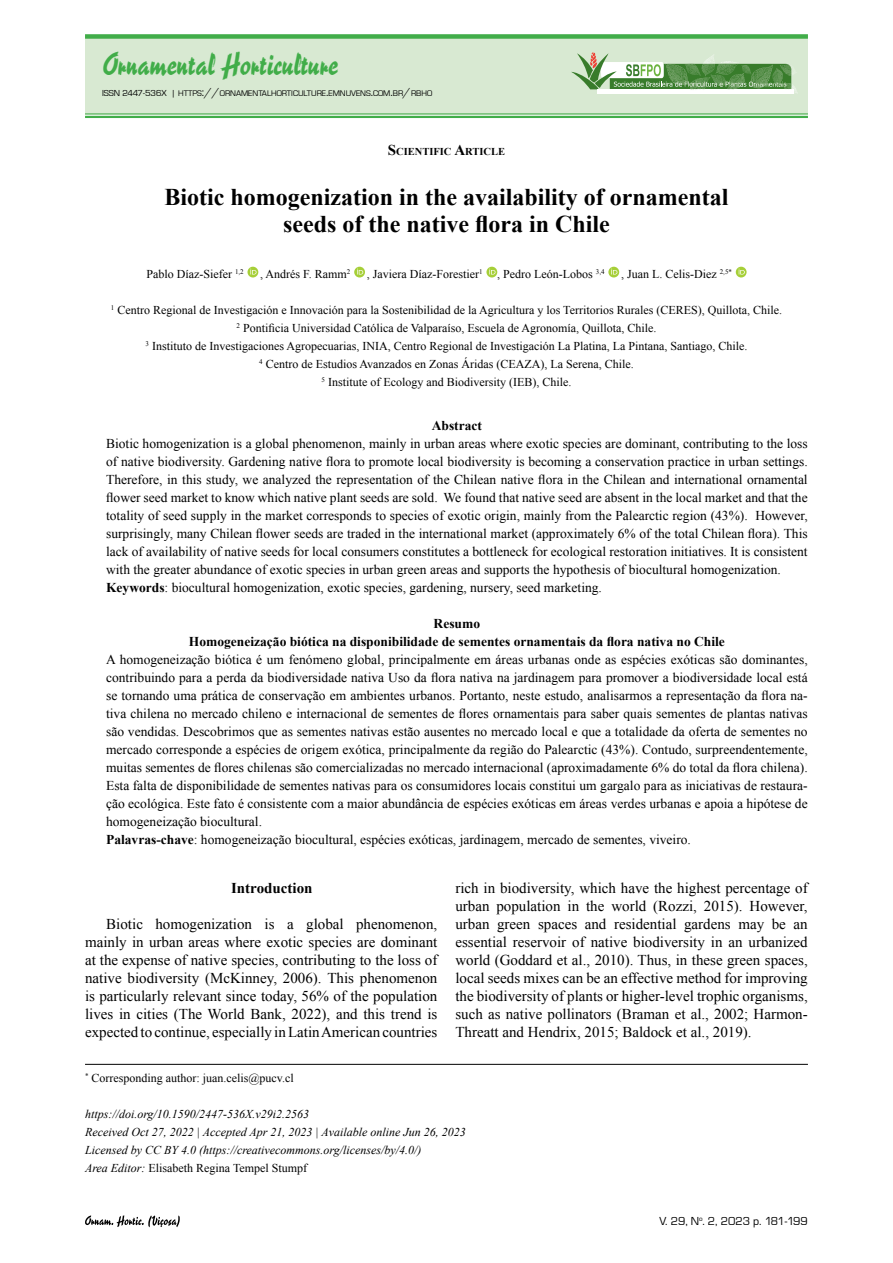
<style>
.page{position:relative;width:893px;height:1263px;background:#fff}
.page>*{position:absolute;margin:0;border:0;box-sizing:border-box;transform-origin:0 0}
.t1{font:29.25px "Reporter Two";color:#41ad49}
.t2{font:700 24px/27px "Times New Roman";color:#000;text-align:center}
.t3{font:15px/18px "Times New Roman";color:#000;text-align:justify}
.t4{font:700 15px "Times New Roman";color:#000}
.t5{font:13.5px/18px "Times New Roman";color:#000}
.t6{font:700 13.5px/18px "Times New Roman";color:#000;text-align:center}
.t7{font:12px/18px "Times New Roman";color:#000;text-align:center}
.t8{font:italic 12px/18px "Times New Roman";color:#000}
.t9{font:12px "Eurostar";color:#000}
.t10{font:700 10.5px "Times New Roman";color:#000}
.t11{font:8.4px "Eurostar";color:#000}
.s1{font-size:9px}
.s2{font-size:12px}
.s3{font-size:15px}
.s4{font-weight:700}
.s5{font-style:normal}
</style>
<div class="page">
<svg style="left:85px;top:1215px;width:95px;height:12px"></svg>
<hr style="left:85px;top:1064px;width:723px;height:1px;background:#000">
<div style="left:85px;top:36px;width:723px;height:78px;background:#d8e9d2"></div>
<div style="left:85px;top:34px;width:723px;height:5px;background:#41ad49"></div>
<hr style="left:85px;top:114px;width:723px;height:1px;background:#41ad49">
<hr style="left:85px;top:116px;width:723px;height:2px;background:#41ad49">
<div style="left:598px;top:89px;width:196px;height:5px;background:#fff"></div>
<svg style="left:571px;top:52px;width:226px;height:39px"></svg>
<img style="left:669px;top:68px;width:14px;height:5px">
<img style="left:755px;top:68px;width:23px;height:4px">
<svg style="left:247px;top:267px;width:11px;height:10px"></svg>
<svg style="left:250px;top:269px;width:7px;height:5px"></svg>
<svg style="left:354px;top:267px;width:11px;height:10px"></svg>
<svg style="left:357px;top:269px;width:6px;height:5px"></svg>
<svg style="left:486px;top:267px;width:11px;height:10px"></svg>
<svg style="left:489px;top:269px;width:6px;height:5px"></svg>
<svg style="left:608px;top:267px;width:11px;height:10px"></svg>
<svg style="left:611px;top:269px;width:6px;height:5px"></svg>
<svg style="left:736px;top:267px;width:11px;height:10px"></svg>
<svg style="left:739px;top:269px;width:6px;height:5px"></svg>
<h1 class="t1" style="left:102px;top:45px;width:238px">Ornamental Horticulture</h1>
<p class="t11" style="left:102px;top:88px;width:332px"><span class="s1">ISSN 2447-536X |</span> HTTPS<span class="s2">://</span>ORNAMENTALHORTICULTURE<span class="s2">.</span>EMNUVENS<span class="s2">.</span>COM<span class="s2">.</span>BR<span class="s2">/</span>RBHO</p>
<p class="t10" style="left:388px;top:144px;width:119px"><span class="s3">S</span>CIENTIFIC <span class="s3">A</span>RTICLE</p>
<h2 class="t2" style="left:164px;top:183px;width:566px">Biotic homogenization in the availability of ornamental seeds of the native flora in Chile</h2>
<p class="t7" style="left:146px;top:264px;width:99px">Pablo Díaz-Siefer <sup>1,2</sup></p>
<p class="t7" style="left:260px;top:264px;width:92px">, Andrés F. Ramm<sup>2</sup></p>
<p class="t7" style="left:367px;top:264px;width:239px">, Javiera Díaz-Forestier<sup>1</sup> , Pedro León-Lobos <sup>3,4</sup></p>
<p class="t7" style="left:621px;top:264px;width:112px">, Juan L. Celis-Diez <sup>2,5*</sup></p>
<p class="t7" style="left:111px;top:300px;width:672px"><sup>1</sup> Centro Regional de Investigación e Innovación para la Sostenibilidad de la Agricultura y los Territorios Rurales (CERES), Quillota, Chile.<br><sup>2</sup> Pontificia Universidad Católica de Valparaíso, Escuela de Agronomía, Quillota, Chile.<br><sup>3</sup> Instituto de Investigaciones Agropecuarias, INIA, Centro Regional de Investigación La Platina, La Pintana, Santiago, Chile.<br><sup>4</sup> Centro de Estudios Avanzados en Zonas Áridas (CEAZA), La Serena, Chile.<br><sup>5</sup> Institute of Ecology and Biodiversity (IEB), Chile.</p>
<p class="t6" style="left:432px;top:416px;width:52px">Abstract</p>
<p class="t5" style="left:106px;top:434px;width:703px">Biotic homogenization is a global phenomenon, mainly in urban areas where exotic species are dominant, contributing to the loss of native biodiversity. Gardening native flora to promote local biodiversity is becoming a conservation practice in urban settings.<br>Therefore, in this study, we analyzed the representation of the Chilean native flora in the Chilean and international ornamental flower seed market to know which native plant seeds are sold. We found that native seed are absent in the local market and that the totality of seed supply in the market corresponds to species of exotic origin, mainly from the Palearctic region (43%). However, surprisingly, many Chilean flower seeds are traded in the international market (approximately 6% of the total Chilean flora). This lack of availability of native seeds for local consumers constitutes a bottleneck for ecological restoration initiatives. It is consistent with the greater abundance of exotic species in urban green areas and supports the hypothesis of biocultural homogenization.<br><span class="s4">Keywords</span>: biocultural homogenization, exotic species, gardening, nursery, seed marketing.</p>
<p class="t6" style="left:189px;top:614px;width:537px">Resumo<br>Homogeneização biótica na disponibilidade de sementes ornamentais da flora nativa no Chile</p>
<p class="t5" style="left:106px;top:650px;width:703px">A homogeneização biótica é um fenómeno global, principalmente em áreas urbanas onde as espécies exóticas são dominantes, contribuindo para a perda da biodiversidade nativa Uso da flora nativa na jardinagem para promover a biodiversidade local está se tornando uma prática de conservação em ambientes urbanos. Portanto, neste estudo, analisarmos a representação da flora na&shy;tiva chilena no mercado chileno e internacional de sementes de flores ornamentais para saber quais sementes de plantas nativas são vendidas. Descobrimos que as sementes nativas estão ausentes no mercado local e que a totalidade da oferta de sementes no mercado corresponde a espécies de origem exótica, principalmente da região do Palearctic (43%). Contudo, surpreendentemente, muitas sementes de flores chilenas são comercializadas no mercado internacional (aproximadamente 6% do total da flora chilena).<br>Esta falta de disponibilidade de sementes nativas para os consumidores locais constitui um gargalo para as iniciativas de restaura&shy;ção ecológica. Este fato é consistente com a maior abundância de espécies exóticas em áreas verdes urbanas e apoia a hipótese de homogeneização biocultural.<br><span class="s4">Palavras-chave</span>: homogeneização biocultural, espécies exóticas, jardinagem, mercado de sementes, viveiro.</p>
<p class="t4" style="left:231px;top:877px;width:83px">Introduction</p>
<p class="t3" style="left:85px;top:914px;width:354px;text-indent:21px">Biotic homogenization is a global phenomenon, mainly in urban areas where exotic species are dominant at the expense of native species, contributing to the loss of native biodiversity (McKinney, 2006). This phenomenon is particularly relevant since today, 56% of the population lives in cities (The World Bank, 2022), and this trend is expected to continue, especially in Latin American countries</p>
<p class="t3" style="left:455px;top:878px;width:354px">rich in biodiversity, which have the highest percentage of urban population in the world (Rozzi, 2015). However, urban green spaces and residential gardens may be an essential reservoir of native biodiversity in an urbanized world (Goddard et al., 2010). Thus, in these green spaces, local seeds mixes can be an effective method for improving the biodiversity of plants or higher-level trophic organisms, such as native pollinators (Braman et al., 2002; Harmon-Threatt and Hendrix, 2015; Baldock et al., 2019).</p>
<p class="t7" style="left:85px;top:1069px;width:210px"><sup>*</sup> Corresponding author: juan.celis@pucv.cl</p>
<p class="t8" style="left:85px;top:1104px;width:382px">https://doi.org/10.1590/2447-536X.v29i2.2563<br>Received Oct 27, 2022 | Accepted Apr 21, 2023 | Available online Jun 26, 2023<br>Licensed by CC BY 4.0 (https://creativecommons.org/licenses/by/4.0/)<br>Area Editor: <span class="s5">Elisabeth Regina Tempel Stumpf</span></p>
<p class="t9" style="left:660px;top:1213px;width:150px">V. 29, N<sup>o</sup>. 2, 2023 p. 181-199</p>
</div>
